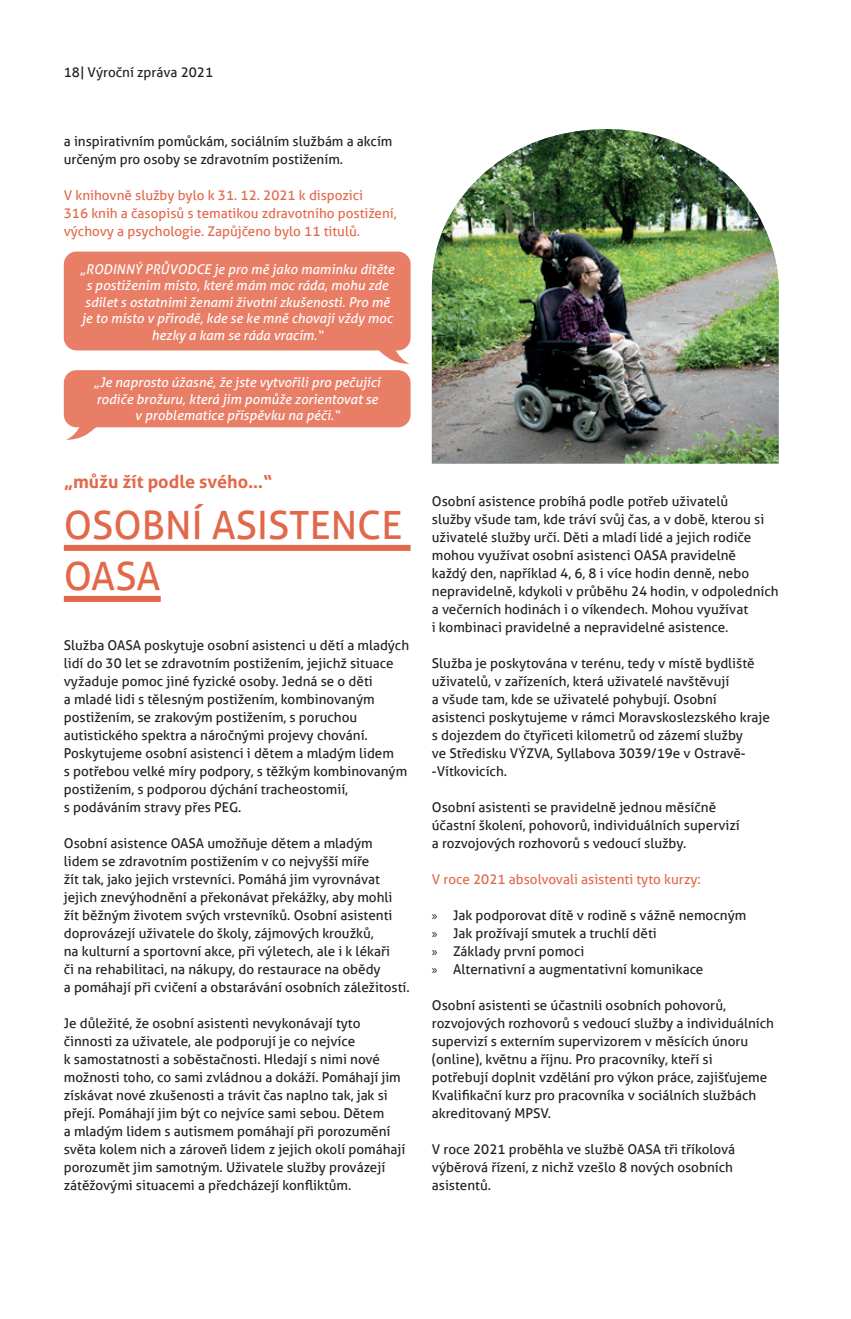
<style>
.page{position:relative;width:851px;height:1319px;background:#fff}
.page>*{position:absolute;margin:0;border:0;box-sizing:border-box;transform-origin:0 0}
.H1_velký{font:39px/51px "Aller";color:#e2684a}
.Text_barevný_BOLD{font:700 18px "Aller";color:#e2684a}
.Text_základní{font:13.5px/18px "Aller";color:#231f20}
.Text_kurziva_bíly{font:italic 13.5px/16.5px "Aller";color:#fff;text-align:center}
.Text_barevný_REGULAR{font:13.5px/18px "Aller";color:#e2684a}
.s1{font-family:"Myriad Pro"}
</style>
<div class="page">
<div style="left:64px;top:545px;width:346px;height:6px;background:#e2684a"></div>
<div style="left:64px;top:596px;width:97px;height:6px;background:#e2684a"></div>
<div style="left:64px;top:251px;width:346px;height:99px;background:#e97e67;border-radius:13px"></div>
<svg style="left:372px;top:341px;width:38px;height:23px"></svg>
<div style="left:64px;top:370px;width:346px;height:57px;background:#e97e67;border-radius:13px"></div>
<svg style="left:66px;top:422px;width:38px;height:18px"></svg>
<img style="left:432px;top:129px;width:346px;height:334px">
<p class="Text_základní" style="left:64px;top:63px;width:151px">18| Výroční zpráva 2021</p>
<p class="Text_základní" style="left:64px;top:132px;width:330px">a inspirativním pomůckám, sociálním službám a akcím určeným pro osoby se zdravotním postižením.</p>
<p class="Text_barevný_REGULAR" style="left:64px;top:186px;width:334px">V knihovně služby bylo k 31. 12. 2021 k dispozici<br>316 knih a časopisů s tematikou zdravotního postižení, výchovy a psychologie. Zapůjčeno bylo 11 titulů.</p>
<p class="Text_kurziva_bíly" style="left:80px;top:261px;width:315px">„RODINNÝ PRŮVODCE je pro mě jako maminku dítěte s postižením místo, které mám moc ráda, mohu zde sdílet s ostatními ženami životní zkušenosti. Pro mě je to místo v přírodě, kde se ke mně chovají vždy moc hezky a kam se ráda vracím.“</p>
<p class="Text_kurziva_bíly" style="left:94px;top:374px;width:288px">„Je naprosto úžasné, že jste vytvořili pro pečující rodiče brožuru, která jim pomůže zorientovat se v problematice příspěvku na péči.“</p>
<p class="Text_barevný_BOLD" style="left:64px;top:470px;width:210px">„můžu žít podle svého…“</p>
<p class="H1_velký" style="left:64px;top:499px;width:340px">OSOBNÍ ASISTENCE<br>OASA</p>
<p class="Text_základní" style="left:64px;top:636px;width:347px">Služba OASA poskytuje osobní asistenci u dětí a mladých lidí do 30 let se zdravotním postižením, jejichž situace vyžaduje pomoc jiné fyzické osoby. Jedná se o děti<br>a mladé lidi s tělesným postižením, kombinovaným postižením, se zrakovým postižením, s poruchou autistického spektra a náročnými projevy chování.<br>Poskytujeme osobní asistenci i dětem a mladým lidem<br>s potřebou velké míry podpory, s těžkým kombinovaným postižením, s podporou dýchání tracheostomií,<br>s podáváním stravy přes PEG.</p>
<p class="Text_základní" style="left:64px;top:834px;width:347px">Osobní asistence OASA umožňuje dětem a mladým lidem se zdravotním postižením v co nejvyšší míře<br>žít tak, jako jejich vrstevníci. Pomáhá jim vyrovnávat jejich znevýhodnění a překonávat překážky, aby mohli žít běžným životem svých vrstevníků. Osobní asistenti doprovázejí uživatele do školy, zájmových kroužků,<br>na kulturní a sportovní akce, při výletech, ale i k lékaři<br>či na rehabilitaci, na nákupy, do restaurace na obědy<br>a pomáhají při cvičení a obstarávání osobních záležitostí.</p>
<p class="Text_základní" style="left:64px;top:1014px;width:343px">Je důležité, že osobní asistenti nevykonávají tyto činnosti za uživatele, ale podporují je co nejvíce<br>k samostatnosti a soběstačnosti. Hledají s nimi nové možnosti toho, co sami zvládnou a dokáží. Pomáhají jim získávat nové zkušenosti a trávit čas naplno tak, jak si přejí. Pomáhají jim být co nejvíce sami sebou. Dětem<br>a mladým lidem s autismem pomáhají při porozumění světa kolem nich a zároveň lidem z jejich okolí pomáhají porozumět jim samotným. Uživatele služby provázejí zátěžovými situacemi a předcházejí konfliktům.</p>
<p class="Text_základní" style="left:432px;top:492px;width:348px">Osobní asistence probíhá podle potřeb uživatelů<br>služby všude tam, kde tráví svůj čas, a v době, kterou si uživatelé služby určí. Děti a mladí lidé a jejich rodiče mohou využívat osobní asistenci OASA pravidelně<br>každý den, například 4, 6, 8 i více hodin denně, nebo nepravidelně, kdykoli v průběhu 24 hodin, v odpoledních a večerních hodinách i o víkendech. Mohou využívat<br>i kombinaci pravidelné a nepravidelné asistence.</p>
<p class="Text_základní" style="left:432px;top:654px;width:324px">Služba je poskytována v terénu, tedy v místě bydliště</p>
<p class="Text_základní" style="left:432px;top:672px;width:299px">uživatelů, v zařízeních, která uživatelé navštěvují</p>
<p class="Text_základní" style="left:432px;top:690px;width:286px">a všude tam, kde se uživatelé pohybují. Osobní</p>
<p class="Text_základní" style="left:432px;top:708px;width:339px">asistenci poskytujeme v rámci Moravskoslezského kraje</p>
<p class="Text_základní" style="left:432px;top:726px;width:312px">s dojezdem do čtyřiceti kilometrů od zázemí služby</p>
<p class="Text_základní" style="left:432px;top:744px;width:314px">ve Středisku VÝZVA, Syllabova 3039/19e v Ostravě-</p>
<p class="Text_základní" style="left:436px;top:762px;width:72px">Vítkovicích.</p>
<p class="Text_základní" style="left:432px;top:798px;width:309px">Osobní asistenti se pravidelně jednou měsíčně účastní školení, pohovorů, individuálních supervizí a rozvojových rozhovorů s vedoucí služby.</p>
<p class="Text_barevný_REGULAR" style="left:432px;top:870px;width:270px">V roce 2021 absolvovali asistenti tyto kurzy:</p>
<p class="Text_základní" style="left:432px;top:906px;width:316px"><span class="s1">»</span> Jak podporovat dítě v rodině s vážně nemocným</p>
<p class="Text_základní" style="left:432px;top:924px;width:226px"><span class="s1">»</span> Jak prožívají smutek a truchlí děti</p>
<p class="Text_základní" style="left:432px;top:942px;width:154px"><span class="s1">»</span> Základy první pomoci</p>
<p class="Text_základní" style="left:432px;top:960px;width:273px"><span class="s1">»</span> Alternativní a augmentativní komunikace</p>
<p class="Text_základní" style="left:432px;top:996px;width:343px">Osobní asistenti se účastnili osobních pohovorů, rozvojových rozhovorů s vedoucí služby a individuálních supervizí s externím supervizorem v měsících únoru (online), květnu a říjnu. Pro pracovníky, kteří si<br>potřebují doplnit vzdělání pro výkon práce, zajišťujeme Kvalifikační kurz pro pracovníka v sociálních službách akreditovaný MPSV.</p>
<p class="Text_základní" style="left:432px;top:1140px;width:305px">V roce 2021 proběhla ve službě OASA tři tříkolová výběrová řízení, z nichž vzešlo 8 nových osobních asistentů.</p>
</div>
